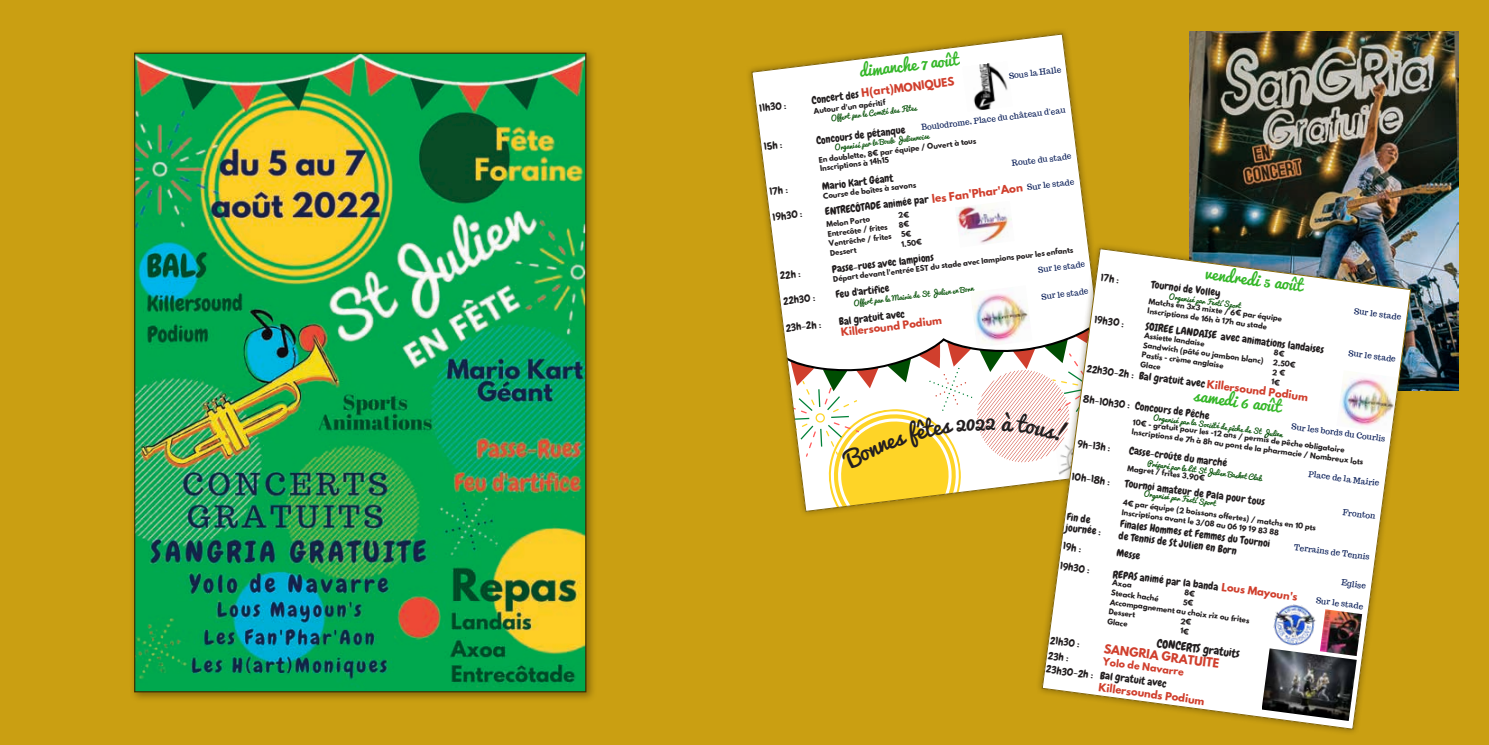
<style>
.page{position:relative;width:1489px;height:745px;background:#fff}
.page>*{position:absolute;margin:0;border:0;box-sizing:border-box;transform-origin:0 0}
.t1{font:16.25px "Pacifico";color:#35b729}
.t2{font:11.5px "Chewy";color:#231f20}
.t3{font:700 11.25px "League Spartan";color:#d03f2d}
.t4{font:10.5px/10.4px "Chewy";color:#231f20}
.t5{font:10.38px "Chewy";color:#231f20}
.t6{font:700 10.38px "League Spartan";color:#d03f2d}
.t7{font:700 10px "League Spartan";color:#d03f2d}
.t8{font:700 9.5px "League Spartan";color:#d03f2d}
.t9{font:8.12px "Trocchi";color:#041954}
.t10{font:700 7px/9.8px "League Spartan";color:#231f20}
.t11{font:7px "Pacifico";color:#004d02}
.t12{font:700 6.88px "League Spartan";color:#231f20}
.t13{font:6.88px "Pacifico";color:#004d02}
.s1{font-family:"Chewy";font-weight:400;color:#231f20}
.s2{font-family:"League Spartan";font-weight:700;color:#d03f2d}
.s3{font-family:"Chewy";font-weight:400;font-size:10.5px;color:#231f20}
.s4{font-family:"League Spartan";font-weight:700;font-size:10px;color:#d03f2d}
</style>
<div class="page">
<div style="left:0;top:0;width:744px;height:744px;background:#ca9f12"></div>
<div style="left:744px;top:0;width:744px;height:744px;background:#ca9f12"></div>
<img style="left:1189px;top:31px;width:269px;height:359px">
<div style="left:129px;top:48px;width:467px;height:654px;background:#3f3002;opacity:.5"></div>
<img style="left:136px;top:55px;width:448px;height:635px">
<svg style="left:751px;top:33px;width:341px;height:478px"></svg>
<div style="left:1035px;top:242px;width:381px;height:493px;background:#3f3002;opacity:.5"></div>
<svg style="left:1041px;top:248px;width:370px;height:481px;background:#e5e0cf"></svg>
<svg style="left:898px;top:211px;width:13px;height:26px"></svg>
<svg style="left:786px;top:319px;width:325px;height:189px;background:#eee0b9"></svg>
<svg style="left:1182px;top:588px;width:13px;height:17px"></svg>
<svg style="left:1273px;top:349px;width:11px;height:7px"></svg>
<svg style="left:1271px;top:368px;width:14px;height:17px"></svg>
<h3 class="t5" style="left:758px;top:101px;width:28px;rotate:-7deg">11h30 :</h3>
<h3 class="t5" style="left:763px;top:140px;width:19px;rotate:-7deg">15h :</h3>
<h1 class="t1" style="left:858px;top:62px;width:101px;rotate:-7deg">dimanche 7 août</h1>
<p class="t9" style="left:1008px;top:71px;width:54px;rotate:-7deg">Sous la Halle</p>
<h3 class="t6" style="left:810px;top:91px;width:145px;rotate:-7deg"><span class="s1">Concert des</span> H(art)MONIQUES</h3>
<p class="t11" style="left:830px;top:114px;width:88px;rotate:-7deg">Offert par le Comité des Fêtes</p>
<p class="t10" style="left:813px;top:106px;width:73px;rotate:-7deg">Autour d'un apéritif</p>
<p class="t9" style="left:920px;top:122px;width:147px;rotate:-7deg">Boulodrome, Place du château d'eau</p>
<h3 class="t5" style="left:815px;top:134px;width:91px;rotate:-7deg">Concours de pétanque</h3>
<p class="t11" style="left:834px;top:144px;width:97px;rotate:-7deg">Organisé par la Boule Juliennoise</p>
<p class="t10" style="left:818px;top:156px;width:160px;line-height:8.2px;rotate:-7deg">En doublette, 8€ par équipe / Ouvert à tous<br>Inscriptions à 14h15</p>
<p class="t9" style="left:1011px;top:158px;width:62px;rotate:-7deg">Route du stade</p>
<h3 class="t5" style="left:768px;top:185px;width:20px;rotate:-7deg">17h :</h3>
<h3 class="t5" style="left:821px;top:180px;width:73px;rotate:-7deg">Mario Kart Géant</h3>
<p class="t9" style="left:1026px;top:182px;width:49px;rotate:-7deg">Sur le stade</p>
<p class="t10" style="left:822px;top:191px;width:95px;rotate:-7deg">Course de boîtes à savons</p>
<h3 class="t5" style="left:824px;top:205px;width:201px;rotate:-7deg">ENTRECÔTADE animée par <span class="s2">les Fan'Phar'Aon</span></h3>
<p class="t12" style="left:826px;top:219px;width:45px;rotate:-7deg">Melon Porto</p>
<p class="t12" style="left:827px;top:228px;width:62px;rotate:-7deg">Entrecôte / frites</p>
<p class="t12" style="left:828px;top:238px;width:65px;rotate:-7deg">Ventrêche / frites</p>
<p class="t12" style="left:829px;top:247px;width:28px;rotate:-7deg">Dessert</p>
<h3 class="t5" style="left:772px;top:210px;width:31px;rotate:-7deg">19h30 :</h3>
<p class="t12" style="left:900px;top:239px;width:22px;rotate:-7deg">1.50€</p>
<p class="t12" style="left:832px;top:273px;width:243px;rotate:-7deg">Départ devant l'entrée EST du stade avec lampions pour les enfants</p>
<h3 class="t5" style="left:831px;top:263px;width:104px;rotate:-7deg">Passe-rues avec lampions</h3>
<p class="t9" style="left:1037px;top:264px;width:49px;rotate:-7deg">Sur le stade</p>
<h1 class="t1" style="left:1206px;top:263px;width:100px;rotate:8deg">vendredi 5 août</h1>
<h3 class="t5" style="left:779px;top:269px;width:22px;rotate:-7deg">22h :</h3>
<h3 class="t4" style="left:1101px;top:272px;width:20px;rotate:7deg">17h :</h3>
<h3 class="t4" style="left:1151px;top:279px;width:71px;rotate:7deg">Tournoi de Volley</h3>
<h3 class="t5" style="left:834px;top:288px;width:55px;rotate:-7deg">Feu d'artifice</h3>
<p class="t13" style="left:853px;top:299px;width:122px;rotate:-7deg">Offert par la Mairie de St Julien en Born</p>
<p class="t9" style="left:1040px;top:291px;width:49px;rotate:-7deg">Sur le stade</p>
<p class="t11" style="left:1169px;top:293px;width:74px;rotate:7deg">Organisé par Festi'Sport</p>
<h3 class="t5" style="left:782px;top:294px;width:33px;rotate:-7deg">22h30 :</h3>
<p class="t10" style="left:1149px;top:296px;width:136px;rotate:7deg">Matchs en 3x3 mixte / 6€ par équipe<br>Inscriptions de 16h à 17h au stade</p>
<p class="t9" style="left:1354px;top:305px;width:49px;rotate:8deg">Sur le stade</p>
<h3 class="t5" style="left:785px;top:321px;width:37px;rotate:-7deg">23h-2h :</h3>
<h3 class="t5" style="left:838px;top:315px;width:68px;rotate:-7deg">Bal gratuit avec</h3>
<h3 class="t4" style="left:1095px;top:314px;width:31px;rotate:7deg">19h30 :</h3>
<h3 class="t7" style="left:840px;top:324px;width:103px;rotate:-7deg">Killersound Podium</h3>
<h3 class="t4" style="left:1145px;top:321px;width:181px;rotate:7deg">SOIREE LANDAISE avec animations landaises</h3>
<p class="t12" style="left:1145px;top:330px;width:62px;rotate:8deg">Assiette landaise</p>
<p class="t12" style="left:1143px;top:339px;width:123px;rotate:8deg">Sandwich (pâté ou jambon blanc)</p>
<p class="t9" style="left:1349px;top:347px;width:49px;rotate:8deg">Sur le stade</p>
<p class="t12" style="left:1142px;top:349px;width:84px;rotate:8deg">Pastis - crème anglaise</p>
<p class="t12" style="left:1273px;top:356px;width:24px;rotate:8deg">2.50€</p>
<p class="t12" style="left:1141px;top:358px;width:22px;rotate:8deg">Glace</p>
<h3 class="t4" style="left:1087px;top:363px;width:49px;rotate:7deg">22h30-2h :</h3>
<h3 class="t4" style="left:1083px;top:394px;width:129px;rotate:7deg">8h-10h30 : Concours de Pêche</h3>
<h3 class="t7" style="left:1139px;top:367px;width:172px;rotate:7deg"><span class="s3">Bal gratuit avec</span> Killersound Podium</h3>
<h1 class="t1" style="left:1195px;top:386px;width:89px;rotate:8deg">samedi 6 août</h1>
<p class="t11" style="left:1153px;top:414px;width:132px;rotate:7deg">Organisé par la Société de pêche de St Julien</p>
<p class="t10" style="left:1133px;top:418px;width:235px;rotate:7deg">10€ - gratuit pour les -12 ans / permis de pêche obligatoire<br>Inscriptions de 7h à 8h au pont de la pharmacie / Nombreux lots</p>
<p class="t9" style="left:1292px;top:420px;width:96px;rotate:8deg">Sur les bords du Courlis</p>
<h3 class="t4" style="left:1078px;top:438px;width:35px;rotate:7deg">9h-13h :</h3>
<h3 class="t4" style="left:1129px;top:445px;width:100px;rotate:7deg">Casse-croûte du marché</h3>
<p class="t11" style="left:1147px;top:459px;width:117px;rotate:7deg">Préparé par le Lit StJulien Basket Club</p>
<p class="t10" style="left:1128px;top:463px;width:79px;rotate:7deg">Magret / frites 3.90€</p>
<p class="t9" style="left:1309px;top:468px;width:73px;rotate:8deg">Place de la Mairie</p>
<h3 class="t4" style="left:1072px;top:471px;width:40px;rotate:7deg">10h-18h :</h3>
<h3 class="t4" style="left:1125px;top:478px;width:143px;rotate:7deg">Tournoi amateur de Pala pour tous</h3>
<p class="t11" style="left:1144px;top:490px;width:74px;rotate:7deg">Organisé par Festi'Sport</p>
<p class="t10" style="left:1123px;top:498px;width:196px;line-height:9.4px;rotate:7deg">4€ par équipe (2 boissons offertes) / matchs en 10 pts<br>Inscriptions avant le 3/08 au 06 19 19 83 88</p>
<p class="t9" style="left:1343px;top:506px;width:35px;rotate:8deg">Fronton</p>
<h3 class="t4" style="left:1067px;top:511px;width:37px;rotate:7deg">Fin de journée :</h3>
<h3 class="t4" style="left:1120px;top:518px;width:153px;line-height:11.5px;rotate:7deg">Finales Hommes et Femmes du Tournoi de Tennis de St Julien en Born</h3>
<h3 class="t4" style="left:1063px;top:540px;width:20px;rotate:7deg">19h :</h3>
<p class="t9" style="left:1294px;top:541px;width:78px;rotate:8deg">Terrains de Tennis</p>
<h3 class="t4" style="left:1116px;top:547px;width:25px;rotate:7deg">Messe</h3>
<h3 class="t4" style="left:1060px;top:560px;width:31px;rotate:7deg">19h30 :</h3>
<h3 class="t4" style="left:1113px;top:568px;width:187px;rotate:7deg">REPAS animé par la banda <span class="s4">Lous Mayoun's</span></h3>
<p class="t9" style="left:1341px;top:576px;width:26px;rotate:8deg">Eglise</p>
<p class="t10" style="left:1112px;top:577px;width:49px;rotate:7deg">Axoa<br>Steack haché</p>
<p class="t10" style="left:1110px;top:597px;width:142px;rotate:7deg">Accompagnement au choix riz ou frites</p>
<p class="t9" style="left:1316px;top:594px;width:49px;rotate:8deg">Sur le stade</p>
<p class="t10" style="left:1109px;top:606px;width:28px;rotate:7deg">Dessert<br>Glace</p>
<p class="t10" style="left:1180px;top:615px;width:13px;rotate:7deg">2€<br>1€</p>
<h3 class="t4" style="left:1050px;top:634px;width:31px;rotate:7deg">21h30 :</h3>
<h2 class="t2" style="left:1158px;top:635px;width:85px;rotate:8deg">CONCERTS gratuits</h2>
<h3 class="t8" style="left:1103px;top:653px;width:83px;rotate:7deg">Yolo de Navarre</h3>
<h3 class="t3" style="left:1104px;top:639px;width:118px;rotate:7deg">SANGRIA GRATUITE</h3>
<h3 class="t4" style="left:1048px;top:650px;width:22px;rotate:7deg">23h :</h3>
<h3 class="t4" style="left:1046px;top:663px;width:49px;rotate:7deg">23h30-2h :</h3>
<h3 class="t4" style="left:1100px;top:669px;width:68px;rotate:7deg">Bal gratuit avec</h3>
<h3 class="t7" style="left:1099px;top:679px;width:108px;rotate:7deg">Killersounds Podium</h3>
</div>
